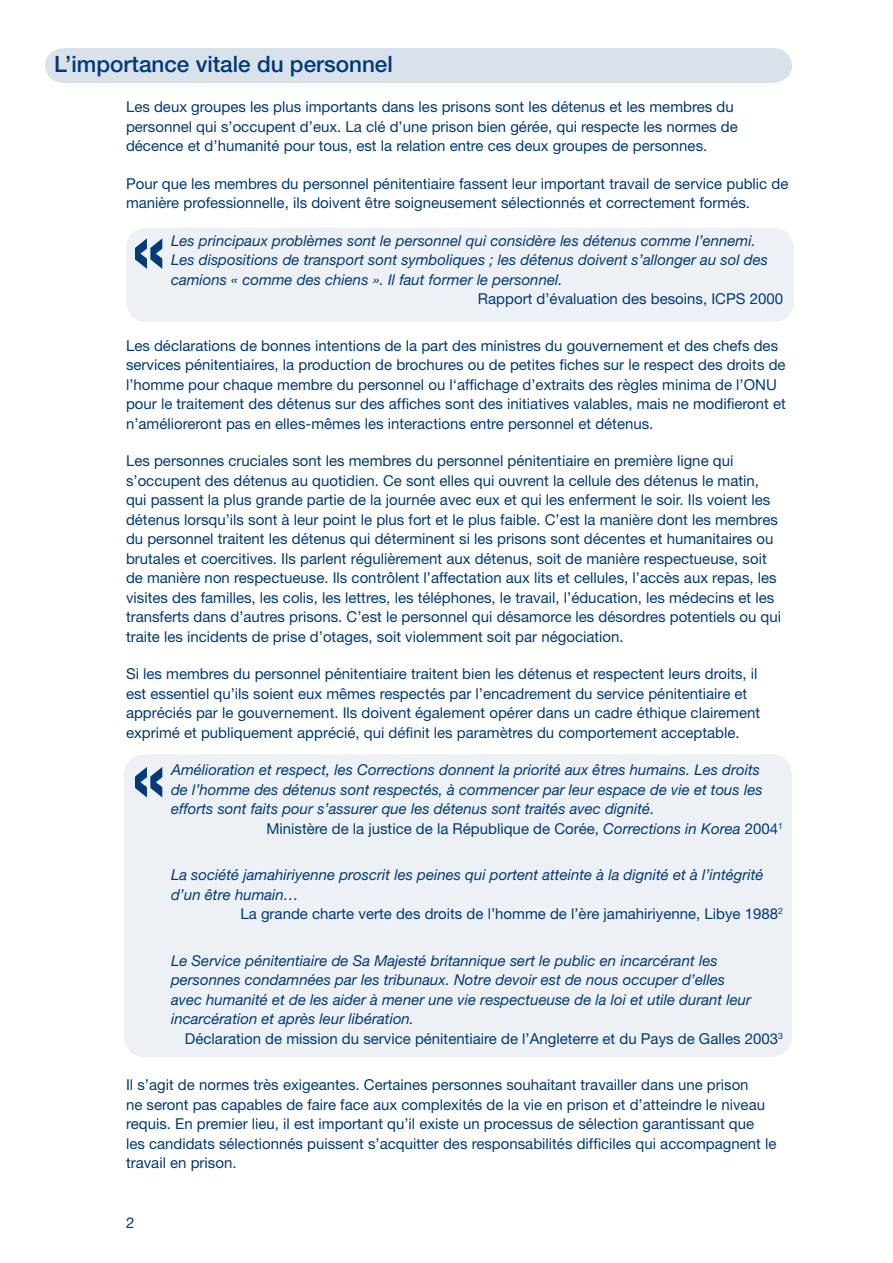
<style>
.page{position:relative;width:893px;height:1263px;background:#fff}
.page>*{position:absolute;margin:0;border:0;box-sizing:border-box;transform-origin:0 0}
.t1{font:500 22.5px "Helvetica Neue";color:#003a78}
.t2{font:15px/19.5px "Helvetica Neue";color:#003a78}
.t3{font:italic 15px/19.5px "Helvetica Neue";color:#003a78}
.s1{font-style:italic}
</style>
<div class="page">
<div style="left:126px;top:227px;width:668px;height:95px;background:#edf1f6;border-radius:21px"></div>
<div style="left:45px;top:48px;width:747px;height:35px;background:#d9e1eb"></div>
<div style="left:124px;top:754px;width:668px;height:303px;background:#edf1f6;border-radius:21px"></div>
<svg style="left:135px;top:238px;width:27px;height:31px"></svg>
<svg style="left:135px;top:767px;width:27px;height:30px"></svg>
<h1 class="t1" style="left:54px;top:50px;width:340px">L’importance vitale du personnel</h1>
<p class="t2" style="left:126px;top:97px;width:613px">Les deux groupes les plus importants dans les prisons sont les détenus et les membres du personnel qui s’occupent d’eux. La clé d’une prison bien gérée, qui respecte les normes de décence et d’humanité pour tous, est la relation entre ces deux groupes de personnes.</p>
<p class="t2" style="left:126px;top:173px;width:664px">Pour que les membres du personnel pénitentiaire fassent leur important travail de service public de manière professionnelle, ils doivent être soigneusement sélectionnés et correctement formés.</p>
<p class="t3" style="left:171px;top:230px;width:598px">Les principaux problèmes sont le personnel qui considère les détenus comme l’ennemi.<br>Les dispositions de transport sont symboliques ; les détenus doivent s’allonger au sol des camions « comme des chiens ». Il faut former le personnel.</p>
<p class="t2" style="left:478px;top:289px;width:307px">Rapport d’évaluation des besoins, ICPS 2000</p>
<p class="t2" style="left:126px;top:335px;width:661px">Les déclarations de bonnes intentions de la part des ministres du gouvernement et des chefs des services pénitentiaires, la production de brochures ou de petites fiches sur le respect des droits de l’homme pour chaque membre du personnel ou l‘affichage d’extraits des règles minima de l’ONU pour le traitement des détenus sur des affiches sont des initiatives valables, mais ne modifieront et n’amélioreront pas en elles-mêmes les interactions entre personnel et détenus.</p>
<p class="t2" style="left:126px;top:451px;width:657px">Les personnes cruciales sont les membres du personnel pénitentiaire en première ligne qui s’occupent des détenus au quotidien. Ce sont elles qui ouvrent la cellule des détenus le matin, qui passent la plus grande partie de la journée avec eux et qui les enferment le soir. Ils voient les détenus lorsqu’ils sont à leur point le plus fort et le plus faible. C’est la manière dont les membres du personnel traitent les détenus qui déterminent si les prisons sont décentes et humanitaires ou brutales et coercitives. Ils parlent régulièrement aux détenus, soit de manière respectueuse, soit de manière non respectueuse. Ils contrôlent l’affectation aux lits et cellules, l’accès aux repas, les visites des familles, les colis, les lettres, les téléphones, le travail, l’éducation, les médecins et les transferts dans d’autres prisons. C’est le personnel qui désamorce les désordres potentiels ou qui traite les incidents de prise d’otages, soit violemment soit par négociation.</p>
<p class="t2" style="left:126px;top:664px;width:636px">Si les membres du personnel pénitentiaire traitent bien les détenus et respectent leurs droits, il est essentiel qu’ils soient eux mêmes respectés par l’encadrement du service pénitentiaire et appréciés par le gouvernement. Ils doivent également opérer dans un cadre éthique clairement exprimé et publiquement apprécié, qui définit les paramètres du comportement acceptable.</p>
<p class="t3" style="left:171px;top:760px;width:590px">Amélioration et respect, les Corrections donnent la priorité aux êtres humains. Les droits</p>
<p class="t3" style="left:171px;top:779px;width:593px">de l’homme des détenus sont respectés, à commencer par leur espace de vie et tous les</p>
<p class="t3" style="left:171px;top:799px;width:485px">efforts sont faits pour s’assurer que les détenus sont traités avec dignité.</p>
<p class="t2" style="left:266px;top:818px;width:518px">Ministère de la justice de la République de Corée, <span class="s1">Corrections in Korea</span> 2004<sup>1</sup></p>
<p class="t3" style="left:171px;top:865px;width:594px">La société jamahiriyenne proscrit les peines qui portent atteinte à la dignité et à l’intégrité</p>
<p class="t3" style="left:171px;top:884px;width:129px">d’un être humain…</p>
<p class="t2" style="left:240px;top:904px;width:543px">La grande charte verte des droits de l’homme de l’ère jamahiriyenne, Libye 1988<sup>2</sup></p>
<p class="t3" style="left:171px;top:950px;width:582px">Le Service pénitentiaire de Sa Majesté britannique sert le public en incarcérant les personnes condamnées par les tribunaux. Notre devoir est de nous occuper d’elles avec humanité et de les aider à mener une vie respectueuse de la loi et utile durant leur incarcération et après leur libération.</p>
<p class="t2" style="left:185px;top:1028px;width:600px">Déclaration de mission du service pénitentiaire de l’Angleterre et du Pays de Galles 2003<sup>3</sup></p>
<p class="t2" style="left:126px;top:1075px;width:652px">Il s’agit de normes très exigeantes. Certaines personnes souhaitant travailler dans une prison<br>ne seront pas capables de faire face aux complexités de la vie en prison et d’atteindre le niveau requis. En premier lieu, il est important qu’il existe un processus de sélection garantissant que les candidats sélectionnés puissent s’acquitter des responsabilités difficiles qui accompagnent le travail en prison.</p>
</div>
